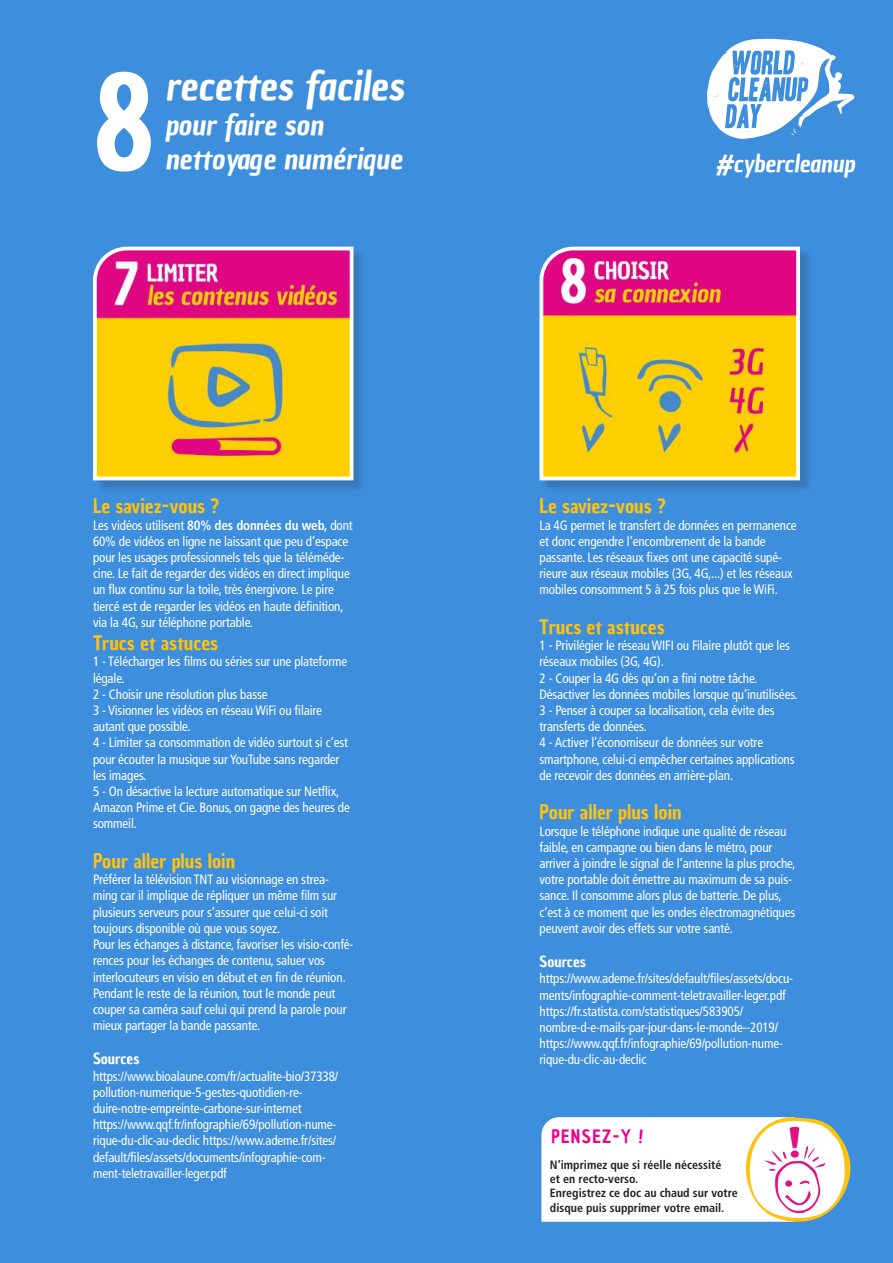
<style>
.page{position:relative;width:893px;height:1263px;background:#3e8ede}
.page>*{position:absolute;margin:0;border:0;box-sizing:border-box;transform-origin:0 0}
.t1{font:127.05px "Chau Philomene One";color:#fff}
.t2{font:italic 39.75px "Chau Philomene One";color:#fff}
.t3{font:italic 28.65px/34.3px "Chau Philomene One";color:#fff}
.t4{font:italic 24px "Chau Philomene One";color:#fff}
.t5{font:19.5px "Chau Philomene One";color:#ffc20e}
.t6{font:18px "Chau Philomene One";letter-spacing:.08em;color:#ee008c}
.t7{font:15px "Chau Philomene One";color:#fff}
.t8{font:condensed 13.5px/16.2px "Frutiger";letter-spacing:-.01em;color:#fff}
.t9{font:700 condensed 12px/14.4px "Frutiger";color:#241f1f}
.s1{font-weight:700}
</style>
<div class="page">
<svg style="left:707px;top:38px;width:148px;height:101px"></svg>
<div style="left:95px;top:249px;width:272px;height:244px;background:#241f1f;opacity:.2"></div>
<svg style="left:93px;top:246px;width:262px;height:236px;background:#e99b42"></svg>
<div style="left:541px;top:249px;width:272px;height:244px;background:#241f1f;opacity:.2"></div>
<svg style="left:539px;top:246px;width:263px;height:236px;background:#ec9f3f"></svg>
<svg style="left:541px;top:1117px;width:310px;height:105px;background:#f5f2f2"></svg>
<h1 class="t1" style="left:93px;top:38px;width:63px">8</h1>
<h2 class="t2" style="left:165px;top:59px;width:241px">recettes faciles</h2>
<h3 class="t3" style="left:165px;top:107px;width:239px">pour faire son nettoyage numérique</h3>
<h3 class="t5" style="left:93px;top:493px;width:128px">Le saviez-vous ?</h3>
<p class="t8" style="left:93px;top:517px;width:261px">Les vidéos utilisent <span class="s1">80% des données du web,</span> dont 60% de vidéos en ligne ne laissant que peu d’espace pour les usages professionnels tels que la téléméde&shy;cine. Le fait de regarder des vidéos en direct implique un flux continu sur la toile, très énergivore. Le pire tiercé est de regarder les vidéos en haute définition, via la 4G, sur téléphone portable.</p>
<h3 class="t5" style="left:93px;top:630px;width:127px">Trucs et astuces</h3>
<p class="t8" style="left:93px;top:654px;width:258px">1 - Télécharger les films ou séries sur une plateforme légale.<br>2 - Choisir une résolution plus basse<br>3 - Visionner les vidéos en réseau WiFi ou filaire autant que possible.<br>4 - Limiter sa consommation de vidéo surtout si c’est pour écouter la musique sur YouTube sans regarder les images.<br>5 - On désactive la lecture automatique sur Netflix, Amazon Prime et Cie. Bonus, on gagne des heures de sommeil.</p>
<h3 class="t5" style="left:93px;top:848px;width:144px">Pour aller plus loin</h3>
<p class="t8" style="left:93px;top:871px;width:262px">Préférer la télévision TNT au visionnage en strea&shy;ming car il implique de répliquer un même film sur plusieurs serveurs pour s’assurer que celui-ci soit toujours disponible où que vous soyez.<br>Pour les échanges à distance, favoriser les visio-confé&shy;rences pour les échanges de contenu, saluer vos interlocuteurs en visio en début et en fin de réunion.<br>Pendant le reste de la réunion, tout le monde peut couper sa caméra sauf celui qui prend la parole pour mieux partager la bande passante.</p>
<p class="t7" style="left:93px;top:1049px;width:48px">Sources</p>
<p class="t8" style="left:93px;top:1068px;width:247px">https://www.bioalaune.com/fr/actualite-bio/37338/ pollution-numerique-5-gestes-quotidien-re&shy;duire-notre-empreinte-carbone-sur-internet https://www.qqf.fr/infographie/69/pollution-nume&shy;rique-du-clic-au-declic https://www.ademe.fr/sites/ default/files/assets/documents/infographie-com&shy;ment-teletravailler-leger.pdf</p>
<h3 class="t4" style="left:716px;top:147px;width:140px">#cybercleanup</h3>
<h3 class="t5" style="left:539px;top:493px;width:128px">Le saviez-vous ?</h3>
<p class="t8" style="left:539px;top:517px;width:259px">La 4G permet le transfert de données en permanence et donc engendre l’encombrement de la bande passante. Les réseaux fixes ont une capacité supé&shy;rieure aux réseaux mobiles (3G, 4G,...) et les réseaux mobiles consomment 5 à 25 fois plus que le WiFi.</p>
<h3 class="t5" style="left:539px;top:614px;width:127px">Trucs et astuces</h3>
<p class="t8" style="left:539px;top:637px;width:260px">1 - Privilégier le réseau WIFI ou Filaire plutôt que les réseaux mobiles (3G, 4G).<br>2 - Couper la 4G dès qu’on a fini notre tâche.<br>Désactiver les données mobiles lorsque qu’inutilisées.<br>3 - Penser à couper sa localisation, cela évite des transferts de données.<br>4 - Activer l’économiseur de données sur votre smartphone, celui-ci empêcher certaines applications de recevoir des données en arrière-plan.</p>
<h3 class="t5" style="left:539px;top:799px;width:144px">Pour aller plus loin</h3>
<p class="t8" style="left:539px;top:823px;width:257px">Lorsque le téléphone indique une qualité de réseau faible, en campagne ou bien dans le métro, pour arriver à joindre le signal de l’antenne la plus proche, votre portable doit émettre au maximum de sa puis&shy;sance. Il consomme alors plus de batterie. De plus, c’est à ce moment que les ondes électromagnétiques peuvent avoir des effets sur votre santé.</p>
<p class="t7" style="left:539px;top:951px;width:48px">Sources</p>
<p class="t8" style="left:539px;top:970px;width:255px">https://www.ademe.fr/sites/default/files/assets/docu&shy;ments/infographie-comment-teletravailler-leger.pdf https://fr.statista.com/statistiques/583905/ nombre-d-e-mails-par-jour-dans-le-monde--2019/ https://www.qqf.fr/infographie/69/pollution-nume&shy;rique-du-clic-au-declic</p>
<h3 class="t6" style="left:551px;top:1124px;width:93px">PENSEZ-Y !</h3>
<p class="t9" style="left:550px;top:1157px;width:189px">N’imprimez que si réelle nécessité<br>et en recto-verso.<br>Enregistrez ce doc au chaud sur votre disque puis supprimer votre email.</p>
</div>
